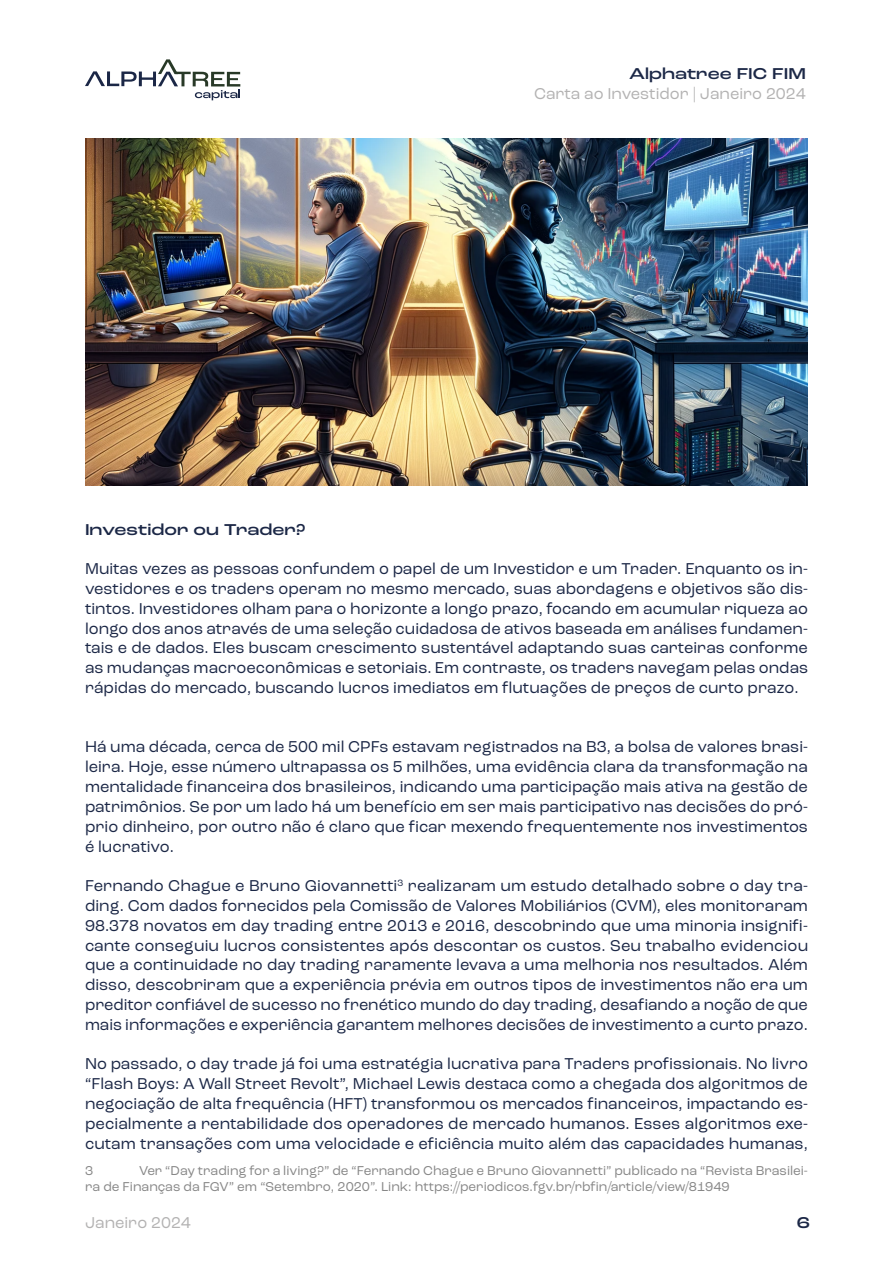
<style>
.page{position:relative;width:893px;height:1263px;background:#fff}
.page>*{position:absolute;margin:0;border:0;box-sizing:border-box;transform-origin:0 0}
.t1{font:16.5px/19.8px "Roc Grotesk";color:#1b2746;text-align:justify}
.t2{font:16.5px "Roc Grotesk";color:#b3b2b2}
.t3{font:500 expanded 16.5px "Roc Grotesk";color:#1b2746}
.t4{font:13.5px/16.2px "Roc Grotesk";color:#878787}
</style>
<div class="page">
<svg style="left:85px;top:59px;width:155px;height:41px"></svg>
<img style="left:85px;top:138px;width:723px;height:347px">
<p class="t3" style="left:629px;top:64px;width:178px">Alphatree FIC FIM</p>
<p class="t2" style="left:534px;top:84px;width:273px">Carta ao Investidor | Janeiro 2024</p>
<p class="t3" style="left:85px;top:519px;width:222px">Investidor ou Trader?</p>
<p class="t1" style="left:85px;top:559px;width:725px">Muitas vezes as pessoas confundem o papel de um Investidor e um Trader. Enquanto os in&shy;vestidores e os traders operam no mesmo mercado, suas abordagens e objetivos são dis&shy;tintos. Investidores olham para o horizonte a longo prazo, focando em acumular riqueza ao longo dos anos através de uma seleção cuidadosa de ativos baseada em análises fundamen&shy;tais e de dados. Eles buscam crescimento sustentável adaptando suas carteiras conforme as mudanças macroeconômicas e setoriais. Em contraste, os traders navegam pelas ondas rápidas do mercado, buscando lucros imediatos em flutuações de preços de curto prazo.</p>
<p class="t1" style="left:85px;top:737px;width:724px">Há uma década, cerca de 500 mil CPFs estavam registrados na B3, a bolsa de valores brasi&shy;leira. Hoje, esse número ultrapassa os 5 milhões, uma evidência clara da transformação na mentalidade financeira dos brasileiros, indicando uma participação mais ativa na gestão de patrimônios. Se por um lado há um benefício em ser mais participativo nas decisões do pró&shy;prio dinheiro, por outro não é claro que ficar mexendo frequentemente nos investimentos é lucrativo.</p>
<p class="t1" style="left:85px;top:876px;width:725px">Fernando Chague e Bruno Giovannetti<sup>3</sup> realizaram um estudo detalhado sobre o day tra&shy;ding. Com dados fornecidos pela Comissão de Valores Mobiliários (CVM), eles monitoraram 98.378 novatos em day trading entre 2013 e 2016, descobrindo que uma minoria insignifi&shy;cante conseguiu lucros consistentes após descontar os custos. Seu trabalho evidenciou que a continuidade no day trading raramente levava a uma melhoria nos resultados. Além disso, descobriram que a experiência prévia em outros tipos de investimentos não era um preditor confiável de sucesso no frenético mundo do day trading, desafiando a noção de que mais informações e experiência garantem melhores decisões de investimento a curto prazo.</p>
<p class="t1" style="left:85px;top:1054px;width:724px">No passado, o day trade já foi uma estratégia lucrativa para Traders profissionais. No livro “Flash Boys: A Wall Street Revolt”, Michael Lewis destaca como a chegada dos algoritmos de negociação de alta frequência (HFT) transformou os mercados financeiros, impactando es&shy;pecialmente a rentabilidade dos operadores de mercado humanos. Esses algoritmos exe&shy;cutam transações com uma velocidade e eficiência muito além das capacidades humanas,</p>
<p class="t4" style="left:85px;top:1162px;width:10px">3</p>
<p class="t4" style="left:85px;top:1162px;width:724px;text-indent:54px">Ver “Day trading for a living?” de “Fernando Chague e Bruno Giovannetti” publicado na “Revista Brasilei&shy;ra de Finanças da FGV” em “Setembro, 2020”. Link: https://periodicos.fgv.br/rbfin/article/view/81949</p>
<p class="t2" style="left:85px;top:1212px;width:107px">Janeiro 2024</p>
<p class="t3" style="left:797px;top:1212px;width:15px">6</p>
</div>
